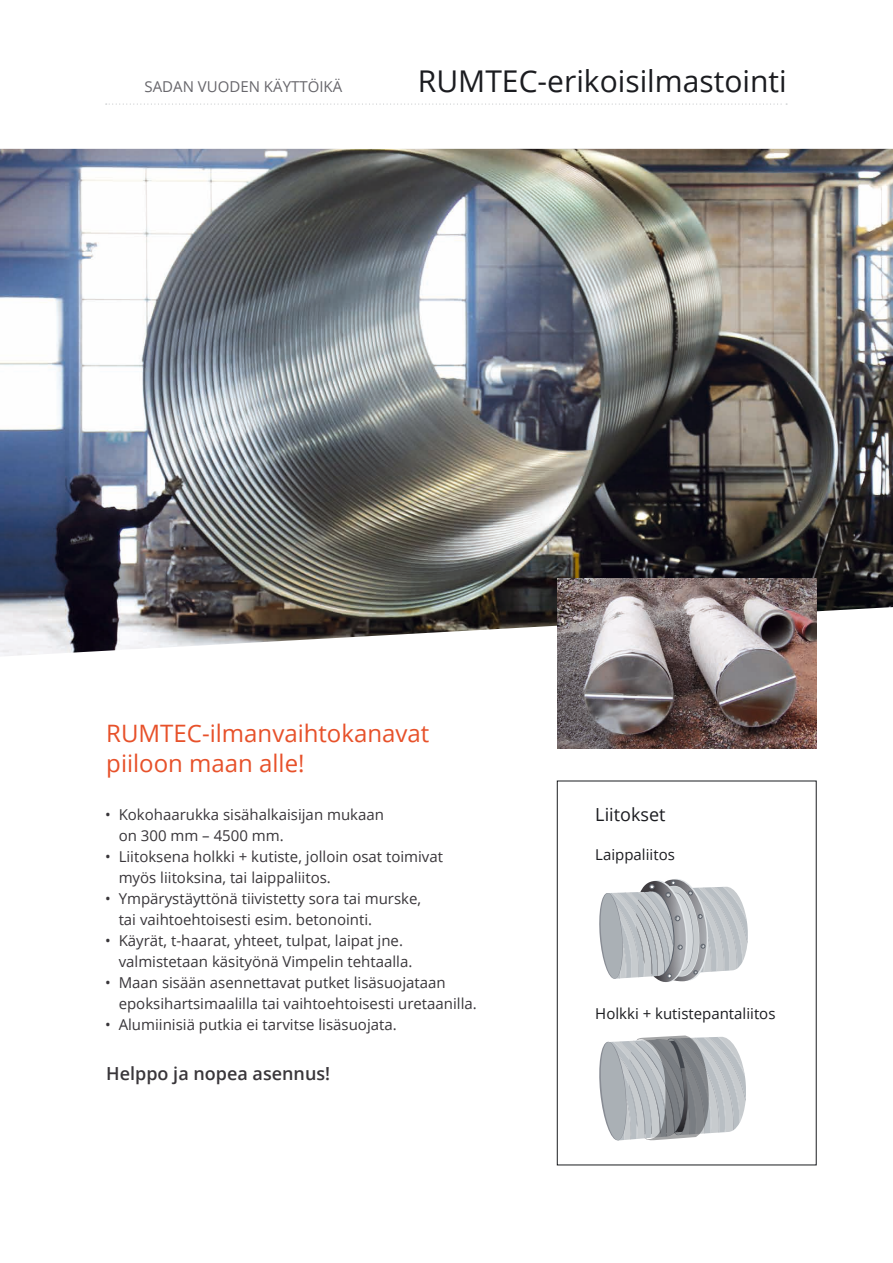
<style>
.page{position:relative;width:893px;height:1263px;background:#fff}
.page>*{position:absolute;margin:0;border:0;box-sizing:border-box;transform-origin:0 0}
.t1{font:30px "Open Sans";color:#1b1c20}
.t2{font:24px/30px "Open Sans";color:#e7512a}
.t3{font:600 18px "Open Sans";color:#39363a}
.t4{font:18px "Open Sans";color:#1b1c20}
.t5{font:15px/21px "Open Sans";color:#39363a}
.t6{font:15px "Open Sans";color:#1b1c20}
.t7{font:15px "Open Sans";color:#68676c}
</style>
<div class="page">
<div style="left:557px;top:781px;width:259px;height:384px;border:1px solid #1b1c20"></div>
<img style="left:0;top:149px;width:893px;height:508px">
<svg style="left:106px;top:104px;width:681px;height:1px"></svg>
<img style="left:557px;top:578px;width:259px;height:170px">
<svg style="left:599px;top:1035px;width:147px;height:105px"></svg>
<svg style="left:599px;top:879px;width:149px;height:103px"></svg>
<p class="t7" style="left:145px;top:76px;width:199px">SADAN VUODEN KÄYTTÖIKÄ</p>
<h1 class="t1" style="left:418px;top:60px;width:370px">RUMTEC-erikoisilmastointi</h1>
<h2 class="t2" style="left:106px;top:717px;width:325px">RUMTEC-ilmanvaihtokanavat piiloon maan alle!</h2>
<p class="t5" style="left:119px;top:804px;width:267px;text-indent:-14px">• Kokohaarukka sisähalkaisijan mukaan on 300 mm – 4500 mm.</p>
<p class="t5" style="left:119px;top:846px;width:326px;text-indent:-14px">• Liitoksena holkki + kutiste, jolloin osat toimivat myös liitoksina, tai laippaliitos.</p>
<p class="t5" style="left:119px;top:888px;width:304px;text-indent:-14px">• Ympärystäyttönä tiivistetty sora tai murske, tai vaihtoehtoisesti esim. betonointi.</p>
<p class="t5" style="left:119px;top:930px;width:295px;text-indent:-14px">• Käyrät, t-haarat, yhteet, tulpat, laipat jne. valmistetaan käsityönä Vimpelin tehtaalla.</p>
<p class="t5" style="left:119px;top:972px;width:360px;text-indent:-14px">• Maan sisään asennettavat putket lisäsuojataan epoksihartsimaalilla tai vaihtoehtoisesti uretaanilla.</p>
<p class="t5" style="left:105px;top:1014px;width:293px">• Alumiinisiä putkia ei tarvitse lisäsuojata.</p>
<p class="t3" style="left:106px;top:1061px;width:225px">Helppo ja nopea asennus!</p>
<p class="t4" style="left:595px;top:802px;width:72px">Liitokset</p>
<p class="t6" style="left:595px;top:844px;width:81px">Laippaliitos</p>
<p class="t6" style="left:595px;top:1004px;width:182px">Holkki + kutistepantaliitos</p>
</div>
